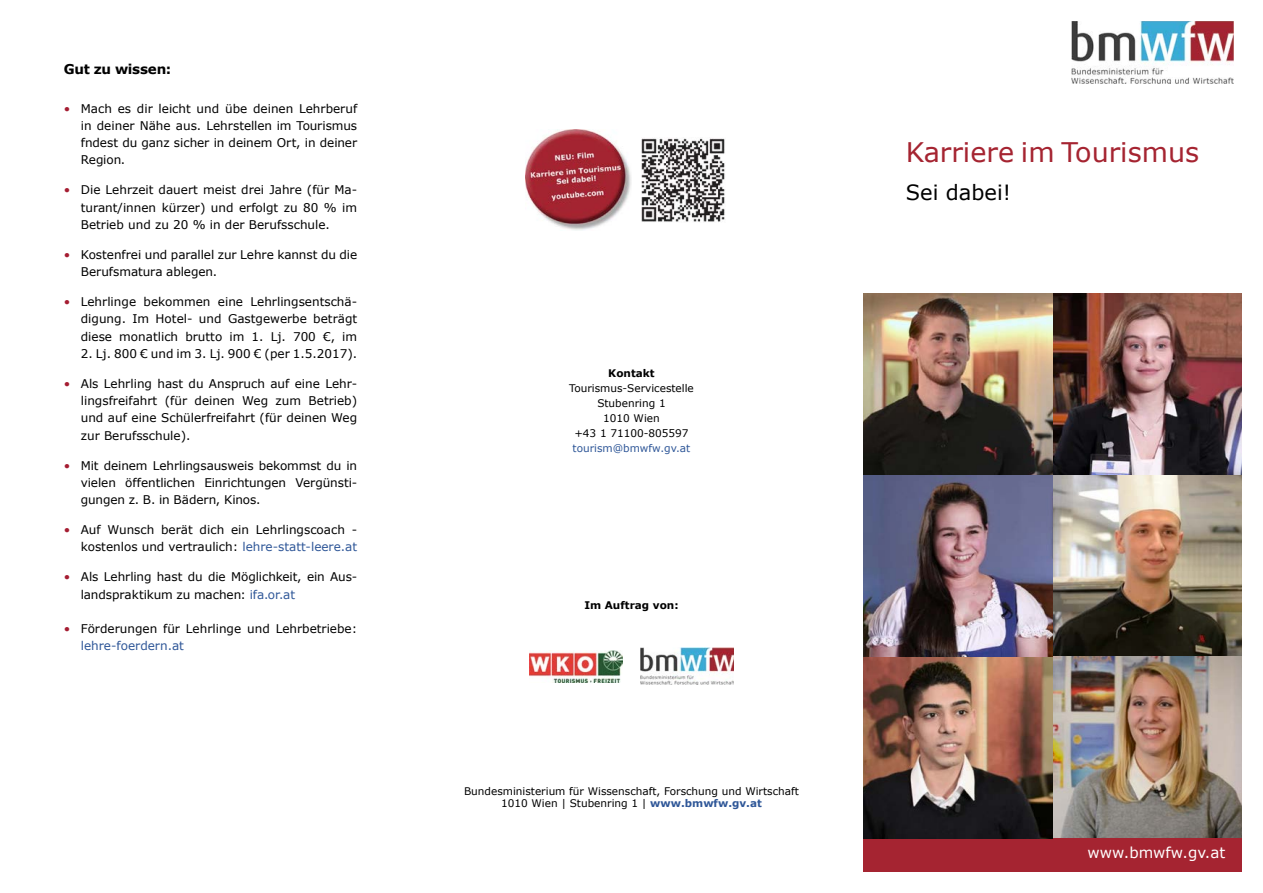
<style>
.page{position:relative;width:1263px;height:893px;background:#fff}
.page>*{position:absolute;margin:0;border:0;box-sizing:border-box;transform-origin:0 0}
.Überschrift_1{font:27px "Verdana";color:#a52431}
.t1{font:21px "Verdana";color:#000}
.t2{font:15px "Verdana";color:#fff}
.Zwischentitel{font:700 13.5px "Verdana";letter-spacing:-.015em;color:#000}
.t3{font:12px/17.2px "Verdana";color:#000;text-align:justify}
.Kontakt{font:10.5px "Verdana";color:#000}
.Kontakt-2{font:700 10.5px "Verdana";color:#000}
.Kontakt-3{font:10.5px "Verdana";color:#2f5798}
.s1{color:#a51d32}
.s2{color:#2f5798}
.s3{font-weight:700;color:#2f5798}
</style>
<div class="page">
<div style="left:863px;top:838px;width:379px;height:34px;background:#a52431"></div>
<img style="left:1071px;top:21px;width:162px;height:63px">
<img style="left:529px;top:650px;width:94px;height:32px">
<img style="left:640px;top:648px;width:94px;height:37px">
<img style="left:641px;top:138px;width:84px;height:84px">
<img style="left:863px;top:293px;width:379px;height:546px">
<img style="left:525px;top:129px;width:106px;height:102px">
<h3 class="Zwischentitel" style="left:64px;top:60px;width:109px">Gut zu wissen:</h3>
<p class="t3" style="left:81px;top:99px;width:278px;text-indent:-17px"><span class="s1">•</span> Mach es dir leicht und übe deinen Lehrberuf in deiner Nähe aus. Lehrstellen im Tourismus fndest du ganz sicher in deinem Ort, in deiner Region.</p>
<p class="t3" style="left:81px;top:181px;width:278px;text-indent:-17px"><span class="s1">•</span> Die Lehrzeit dauert meist drei Jahre (für Ma&shy;turant/innen kürzer) und erfolgt zu 80 % im Betrieb und zu 20 % in der Berufsschule.</p>
<p class="t3" style="left:81px;top:246px;width:278px;text-indent:-17px"><span class="s1">•</span> Kostenfrei und parallel zur Lehre kannst du die<br>Berufsmatura ablegen.</p>
<p class="t3" style="left:81px;top:293px;width:278px;text-indent:-17px"><span class="s1">•</span> Lehrlinge bekommen eine Lehrlingsentschä&shy;digung. Im Hotel- und Gastgewerbe beträgt diese monatlich brutto im 1. Lj. 700 €, im</p>
<p class="t3" style="left:81px;top:345px;width:278px">2. Lj. 800 € und im 3. Lj. 900 € (per 1.5.2017).</p>
<p class="t3" style="left:81px;top:375px;width:278px;text-indent:-17px"><span class="s1">•</span> Als Lehrling hast du Anspruch auf eine Lehr&shy;lingsfreifahrt (für deinen Weg zum Betrieb) und auf eine Schülerfreifahrt (für deinen Weg zur Berufsschule).</p>
<p class="t3" style="left:81px;top:457px;width:278px;text-indent:-17px"><span class="s1">•</span> Mit deinem Lehrlingsausweis bekommst du in vielen öffentlichen Einrichtungen Vergünsti&shy;gungen z. B. in Bädern, Kinos.</p>
<p class="t3" style="left:64px;top:521px;width:295px;text-align:right"><span class="s1">•</span> Auf Wunsch berät dich ein Lehrlingscoach - kostenlos und vertraulich: <span class="s2">lehre-statt-leere.at</span></p>
<p class="t3" style="left:81px;top:568px;width:278px;text-indent:-17px"><span class="s1">•</span> Als Lehrling hast du die Möglichkeit, ein Aus&shy;landspraktikum zu machen: <span class="s2">ifa.or.at</span></p>
<p class="t3" style="left:81px;top:620px;width:278px;text-indent:-17px"><span class="s1">•</span> Förderungen für Lehrlinge und Lehrbetriebe: <span class="s2">lehre-foerdern.at</span></p>
<p class="Kontakt-2" style="left:608px;top:365px;width:48px">Kontakt</p>
<p class="Kontakt" style="left:569px;top:380px;width:126px">Tourismus-Servicestelle</p>
<p class="Kontakt" style="left:597px;top:395px;width:70px">Stubenring 1</p>
<p class="Kontakt" style="left:603px;top:410px;width:58px">1010 Wien</p>
<p class="Kontakt" style="left:574px;top:425px;width:116px">+43 1 71100-805597</p>
<p class="Kontakt-3" style="left:572px;top:440px;width:119px">tourism@bmwfw.gv.at</p>
<p class="Kontakt-2" style="left:584px;top:597px;width:96px">Im Auftrag von:</p>
<p class="Kontakt" style="left:464px;top:784px;width:336px">Bundesministerium für Wissenschaft, Forschung und Wirtschaft</p>
<p class="Kontakt" style="left:501px;top:796px;width:262px">1010 Wien | Stubenring 1 | <span class="s3">www.bmwfw.gv.at</span></p>
<h1 class="Überschrift_1" style="left:906px;top:134px;width:295px">Karriere im Tourismus</h1>
<p class="t1" style="left:906px;top:178px;width:107px">Sei dabei!</p>
<p class="t2" style="left:1087px;top:842px;width:139px">www.bmwfw.gv.at</p>
</div>
